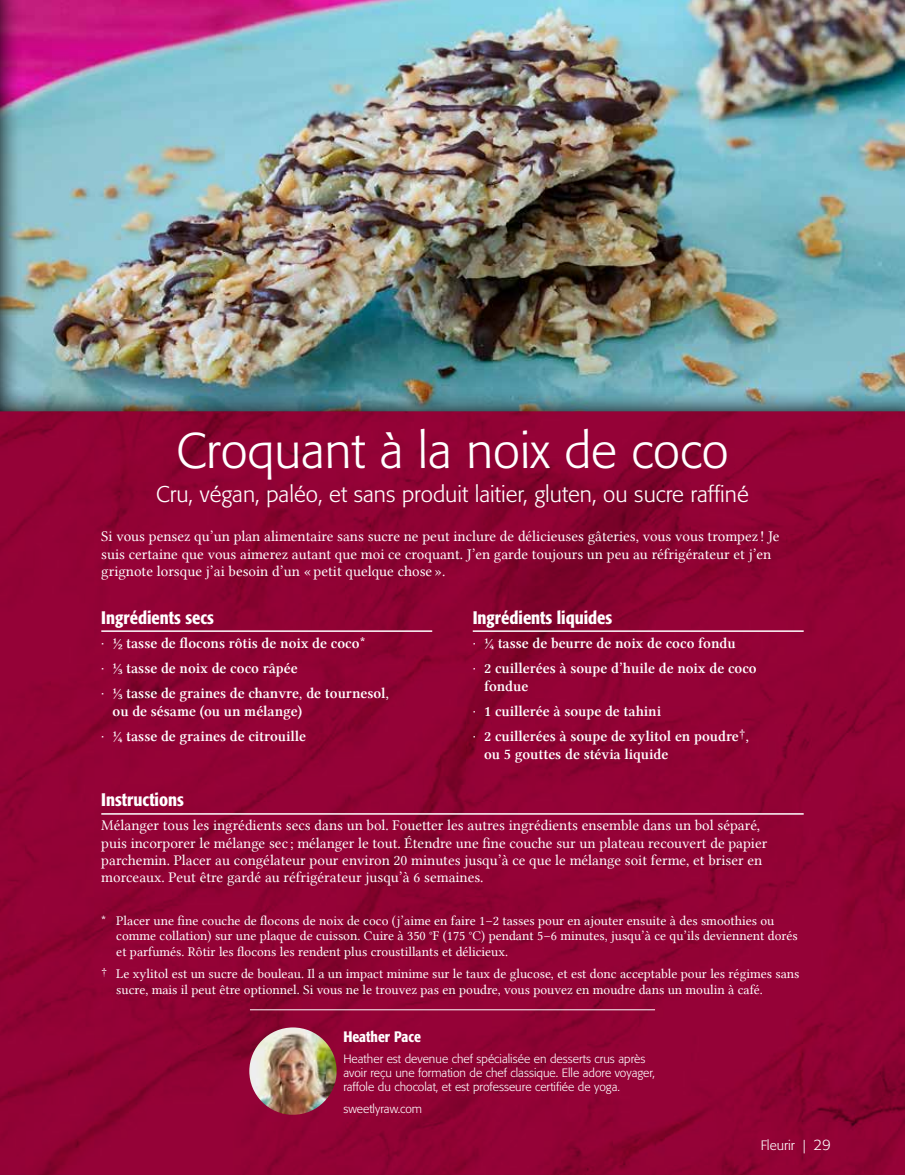
<style>
.page{position:relative;width:905px;height:1175px;background:#fff}
.page>*{position:absolute;margin:0;border:0;box-sizing:border-box;transform-origin:0 0}
.t1{font:300 49.5px "Formata";color:#fff}
.t2{font:300 22.5px "Formata";color:#fff}
.t3{font:500 condensed 18px "Formata";color:#fff}
.t4{font:15px/17.2px "Lin Libertine";color:#fff}
.t5{font:15px/24.8px "Lin Libertine Z";color:#fff}
.t6{font:500 condensed 15px "Formata";color:#fff}
.t7{font:13.5px/15.5px "Lin Libertine";color:#fff}
.t8{font:300 13.5px "Formata";color:#fff}
.t9{font:300 12px/14.4px "Formata";color:#fff}
.s1{font-family:"Formata";font-weight:300}
.s2{font-size:15px}
</style>
<div class="page">
<img style="left:0;top:0;width:904px;height:1174px">
<hr style="left:101px;top:630px;width:331px;height:2px;background:#fff">
<hr style="left:472px;top:630px;width:331px;height:2px;background:#fff">
<hr style="left:101px;top:813px;width:702px;height:1px;background:#fff">
<img style="left:249px;top:1027px;width:87px;height:87px;border-radius:44px">
<hr style="left:250px;top:1009px;width:405px;height:1px;background:#fff">
<h1 class="t1" style="left:176px;top:422px;width:553px">Croquant à la noix de coco</h1>
<h2 class="t2" style="left:156px;top:481px;width:594px">Cru, végan, paléo, et sans produit laitier, gluten, ou sucre raffiné</h2>
<p class="t4" style="left:101px;top:528px;width:679px">Si vous pensez qu’un plan alimentaire sans sucre ne peut inclure de délicieuses gâteries, vous vous trompez ! Je suis certaine que vous aimerez autant que moi ce croquant. J’en garde toujours un peu au réfrigérateur et j’en grignote lorsque j’ai besoin d’un « petit quelque chose ».</p>
<p class="t3" style="left:101px;top:606px;width:114px">Ingrédients secs</p>
<p class="t5" style="left:101px;top:631px;width:289px"><span class="s1">·</span> ½ tasse de flocons rôtis de noix de coco*<br><span class="s1">·</span> 1/3 tasse de noix de coco râpée<br><span class="s1">·</span> 1/3 tasse de graines de chanvre, de tournesol,</p>
<p class="t5" style="left:101px;top:699px;width:206px;text-align:center">ou de sésame (ou un mélange)<br><span class="s1">·</span> ¼ tasse de graines de citrouille</p>
<p class="t3" style="left:472px;top:606px;width:141px">Ingrédients liquides</p>
<p class="t5" style="left:472px;top:631px;width:285px"><span class="s1">·</span> 1/4 tasse de beurre de noix de coco fondu<br><span class="s1">·</span> 2 cuillerées à soupe d’huile de noix de coco</p>
<p class="t5" style="left:472px;top:674px;width:278px;text-indent:11px">fondue<br><span class="s1">·</span> 1 cuillerée à soupe de tahini<br><span class="s1">·</span> 2 cuillerées à soupe de xylitol en poudre<sup>†</sup>,</p>
<p class="t5" style="left:484px;top:742px;width:186px">ou 5 gouttes de stévia liquide</p>
<p class="t3" style="left:101px;top:789px;width:84px">Instructions</p>
<p class="t4" style="left:101px;top:817px;width:667px">Mélanger tous les ingrédients secs dans un bol. Fouetter les autres ingrédients ensemble dans un bol séparé, puis incorporer le mélange sec ; mélanger le tout. Étendre une fine couche sur un plateau recouvert de papier parchemin. Placer au congélateur pour environ 20 minutes jusqu’à ce que le mélange soit ferme, et briser en morceaux. Peut être gardé au réfrigérateur jusqu’à 6 semaines.</p>
<p class="t7" style="left:116px;top:912px;width:683px;text-indent:-15px">* Placer une fine couche de flocons de noix de coco (j’aime en faire 1–2 tasses pour en ajouter ensuite à des smoothies ou comme collation) sur une plaque de cuisson. Cuire à 350 °F (175 °C) pendant 5–6 minutes, jusqu’à ce qu’ils deviennent dorés et parfumés. Rôtir les flocons les rendent plus croustillants et délicieux.</p>
<p class="t7" style="left:116px;top:966px;width:684px;text-indent:-15px"><sup>†</sup> Le xylitol est un sucre de bouleau. Il a un impact minime sur le taux de glucose, et est donc acceptable pour les régimes sans sucre, mais il peut être optionnel. Si vous ne le trouvez pas en poudre, vous pouvez en moudre dans un moulin à café.</p>
<p class="t6" style="left:343px;top:1027px;width:79px">Heather Pace</p>
<p class="t9" style="left:343px;top:1051px;width:313px">Heather est devenue chef spécialisée en desserts crus après avoir reçu une formation de chef classique. Elle adore voyager, raffole du chocolat, et est professeure certifiée de yoga.</p>
<p class="t9" style="left:343px;top:1101px;width:80px">sweetlyraw.com</p>
<p class="t8" style="left:760px;top:1137px;width:72px">Fleurir | <span class="s2">29</span></p>
</div>
